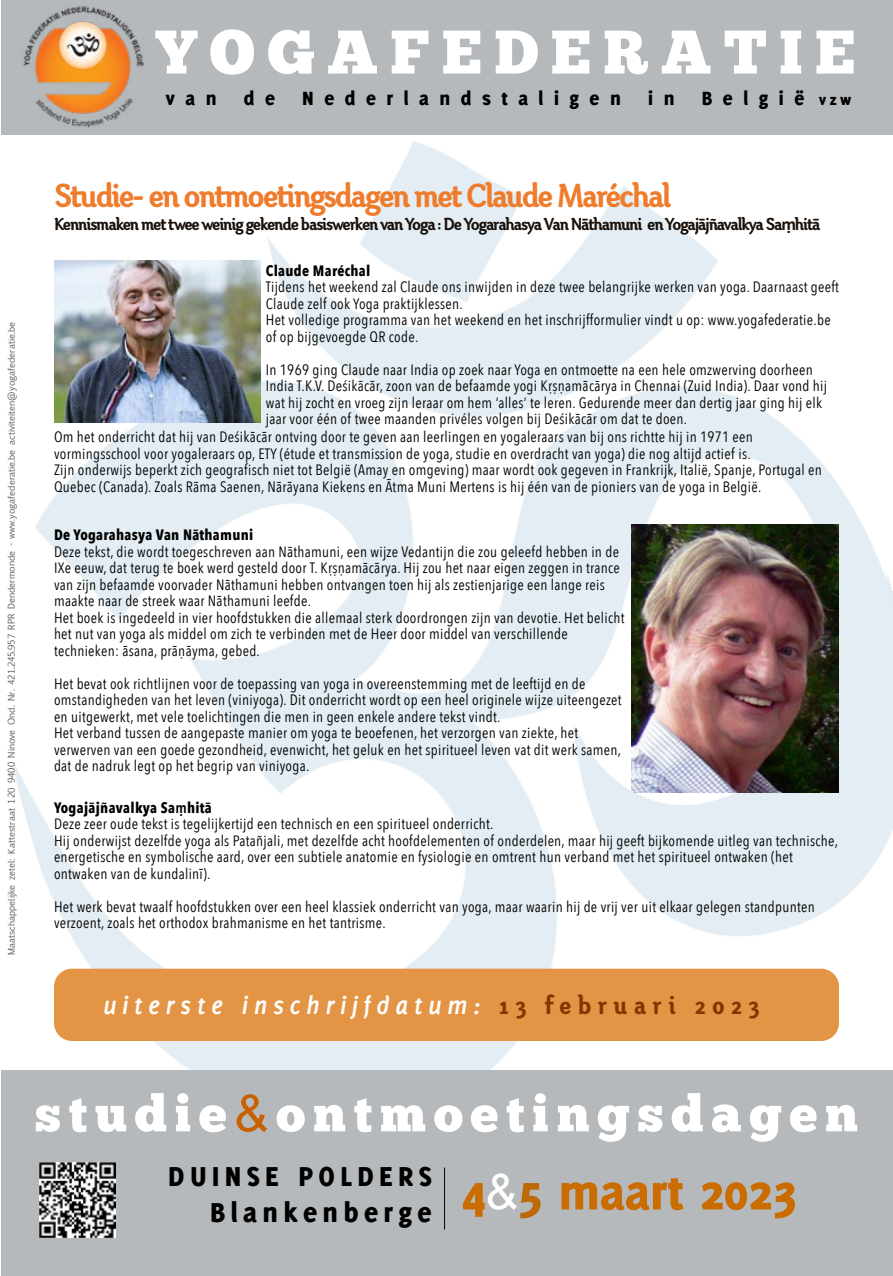
<style>
.page{position:relative;width:893px;height:1276px;background:#fff}
.page>*{position:absolute;margin:0;border:0;box-sizing:border-box;transform-origin:0 0}
.t1{font:61.5px "Chunk Five";letter-spacing:.2em;color:#fff}
.t2{font:800 53.85px "Delicious";color:#cb6c00}
.t3{font:51px "Chunk Five";letter-spacing:.15em;color:#fff}
.t4{font:34.5px "Otari Bold Limited";letter-spacing:-.06em;color:#ef7c2c}
.t5{font:800 30px/36px "Delicious";letter-spacing:.18em;color:#000;text-align:right}
.t6{font:italic 700 27px "Delicious";letter-spacing:.2em;color:#fff}
.t7{font:800 21px "Delicious";letter-spacing:.5em;color:#000}
.t8{font:18px "Otari Bold Limited";letter-spacing:-.06em;color:#191009}
.t9{font:15px/16.5px "Avenir Next Condensed";letter-spacing:.02em;color:#000}
.t10{font:700 15px "Avenir Next Condensed";letter-spacing:.02em;color:#000}
.t11{font:9px "Euphemia UCAS";color:#575756}
.s1{font-size:16.5px}
.s2{font-family:"Calibri";font-weight:700}
.s3{font-weight:700}
.s4{font-weight:600}
.s5{font-family:"Otari Bold Limited";font-weight:400;font-style:normal;color:#863400}
.s6{font-family:"Arial";color:#c96102}
.s7{font-family:"Arial";font-weight:400;font-size:48.45px;color:#fff}
.s8{color:#bd6908}
</style>
<div class="page">
<img style="left:14px;top:140px;width:879px;height:930px">
<div style="left:1px;top:0;width:892px;height:135px;background:#b5b9bc"></div>
<div style="left:54px;top:968px;width:785px;height:73px;background:#e39444;border-radius:18px"></div>
<div style="left:1px;top:1070px;width:892px;height:206px;background:#b5b9bc"></div>
<hr style="left:444px;top:1167px;width:1px;height:62px;background:#000">
<img style="left:23px;top:6px;width:122px;height:122px">
<img style="left:54px;top:260px;width:206px;height:162px">
<img style="left:632px;top:524px;width:207px;height:268px">
<img style="left:39px;top:1162px;width:76px;height:75px">
<p class="t11" style="left:5px;top:955px;width:635px;rotate:-90deg">Maatschappelijke zetel: Kattestraat 120 9400 Ninove Ond. Nr. 421.245.957 RPR Dendermonde - www.yogafederatie.be activiteiten@yogafederatie.be</p>
<h1 class="t1" style="left:156px;top:23px;width:701px">YOGAFEDERATIE</h1>
<h3 class="t7" style="left:165px;top:86px;width:53px">van</h3>
<h3 class="t7" style="left:244px;top:86px;width:33px">d e</h3>
<h3 class="t7" style="left:302px;top:86px;width:320px">Nederlandstaligen</h3>
<h3 class="t7" style="left:648px;top:86px;width:28px">i n</h3>
<h3 class="t7" style="left:702px;top:86px;width:151px">België <span class="s1">vzw</span></h3>
<h3 class="t4" style="left:54px;top:175px;width:619px">Studie- en ontmoetingsdagen met Claude Maréchal</h3>
<p class="t8" style="left:54px;top:213px;width:768px">Kennismaken met twee weinig gekende basiswerken van Yoga : De Yogarahasya Van Nāthamuni en Yogajājñavalkya Sa<span class="s2">ṃ</span>hitā</p>
<p class="t10" style="left:266px;top:261px;width:106px">Claude Maréchal</p>
<p class="t9" style="left:266px;top:278px;width:575px">Tijdens het weekend zal Claude ons inwijden in deze twee belangrijke werken van yoga. Daarnaast geeft Claude zelf ook Yoga praktijklessen.<br>Het volledige programma van het weekend en het inschrijfformulier vindt u op: www.yogafederatie.be of op bijgevoegde QR code.</p>
<p class="t9" style="left:266px;top:360px;width:563px">In 1969 ging Claude naar India op zoek naar Yoga en ontmoette na een hele omzwerving doorheen India T.K.V. Deśikācār, zoon van de befaamde yogi Kṛṣṇamācārya in Chennai (Zuid India). Daar vond hij wat hij zocht en vroeg zijn leraar om hem ‘alles’ te leren. Gedurende meer dan dertig jaar ging hij elk jaar voor één of twee maanden privéles volgen bij Deśikācār om dat te doen.</p>
<p class="t9" style="left:54px;top:428px;width:769px">Om het onderricht dat hij van Deśikācār ontving door te geven aan leerlingen en yogaleraars van bij ons richtte hij in 1971 een vormingsschool voor yogaleraars op, ETY (étude et transmission de yoga, studie en overdracht van yoga) die nog altijd actief is.<br>Zijn onderwijs beperkt zich geografisch niet tot België (Amay en omgeving) maar wordt ook gegeven in Frankrijk, Italië, Spanje, Portugal en Quebec (Canada). Zoals Rāma Saenen, Nārāyana Kiekens en Ātma Muni Mertens is hij één van de pioniers van de yoga in België.</p>
<p class="t10" style="left:54px;top:526px;width:201px">De Yogarahasya Van Nāthamuni</p>
<p class="t9" style="left:54px;top:542px;width:572px">Deze tekst, die wordt toegeschreven aan Nāthamuni, een wijze Vedantijn die zou geleefd hebben in de IXe eeuw, dat terug te boek werd gesteld door T. Kṛṣṇamācārya. Hij zou het naar eigen zeggen in trance van zijn befaamde voorvader Nāthamuni hebben ontvangen toen hij als zestienjarige een lange reis maakte naar de streek waar Nāthamuni leefde.<br>Het boek is ingedeeld in vier hoofdstukken die allemaal sterk doordrongen zijn van devotie. Het belicht het nut van yoga als middel om zich te verbinden met de Heer door middel van verschillende technieken: āsana, prāṇāyma, gebed.</p>
<p class="t9" style="left:54px;top:674px;width:569px">Het bevat ook richtlijnen voor de toepassing van yoga in overeenstemming met de leeftijd en de omstandigheden van het leven (viniyoga). Dit onderricht wordt op een heel originele wijze uiteengezet en uitgewerkt, met vele toelichtingen die men in geen enkele andere tekst vindt.<br>Het verband tussen de aangepaste manier om yoga te beoefenen, het verzorgen van ziekte, het verwerven van een goede gezondheid, evenwicht, het geluk en het spiritueel leven vat dit werk samen, dat de nadruk legt op het begrip van viniyoga.</p>
<p class="t9" style="left:54px;top:798px;width:786px"><span class="s3">Yogajājñavalkya Sa</span><span class="s4">ṃ</span><span class="s3">hitā<br></span>Deze zeer oude tekst is tegelijkertijd een technisch en een spiritueel onderricht.<br>Hij onderwijst dezelfde yoga als Patañjali, met dezelfde acht hoofdelementen of onderdelen, maar hij geeft bijkomende uitleg van technische, energetische en symbolische aard, over een subtiele anatomie en fysiologie en omtrent hun verband met het spiritueel ontwaken (het ontwaken van de kundalinī).</p>
<p class="t9" style="left:54px;top:897px;width:762px">Het werk bevat twaalf hoofdstukken over een heel klassiek onderricht van yoga, maar waarin hij de vrij ver uit elkaar gelegen standpunten verzoent, zoals het orthodox brahmanisme en het tantrisme.</p>
<h3 class="t6" style="left:103px;top:990px;width:658px">uiterste inschrijfdatum: <span class="s5">13 februari 2023</span></h3>
<h3 class="t3" style="left:35px;top:1089px;width:824px">studie<span class="s6">&amp;</span>ontmoetingsdagen</h3>
<h2 class="t2" style="left:462px;top:1160px;width:337px">4<span class="s7">&amp;</span><span class="s8">5</span> maart 2023</h2>
<h3 class="t5" style="left:168px;top:1157px;width:265px">DUINSE POLDERS<br>Blankenberge</h3>
</div>
